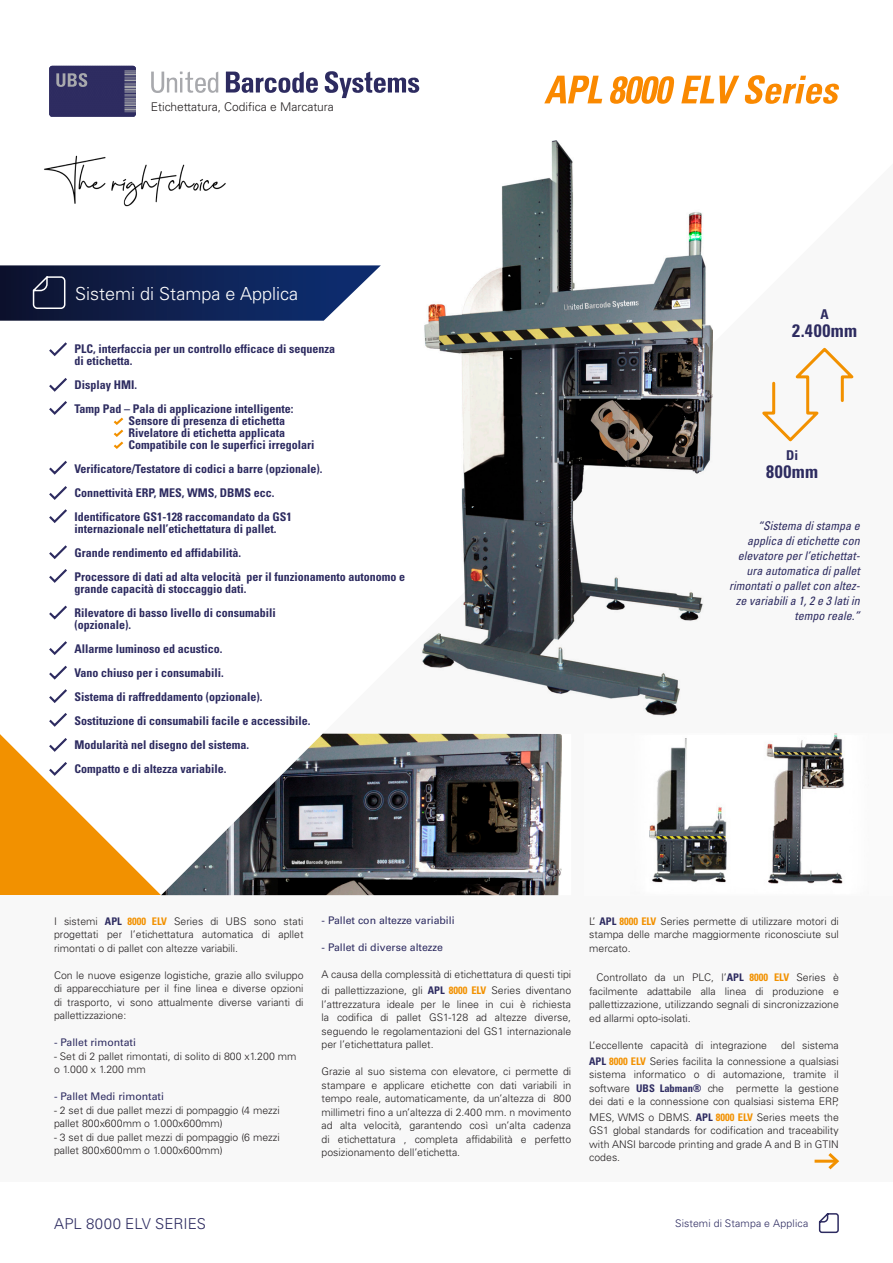
<style>
.page{position:relative;width:893px;height:1263px;background:#fff}
.page>*{position:absolute;margin:0;border:0;box-sizing:border-box;transform-origin:0 0}
.t1{font:300 18px "Univers";color:#fff}
.t2{font:700 condensed 18px "Univers";letter-spacing:.03em;color:#2d2b60}
.t3{font:300 15px "Univers";letter-spacing:.005em;color:#2d2b60}
.t4{font:700 condensed 13.5px "Univers";color:#2d2b60}
.t5{font:700 condensed 12px/12px "Univers";color:#2d2b60}
.Quotes_Text{font:italic condensed 12px/15px "Univers";color:#2d2b60;text-align:right}
.t6{font:300 12px "Univers";color:#231f20}
.text{font:300 10.5px/13.5px "Univers";color:#231f20;text-align:justify}
.text-2{font:10.5px "Univers";color:#2d2b60}
.t7{font:300 10.5px "Univers";letter-spacing:.015em;color:#2d2b60}
.s1{font-weight:700;font-stretch:condensed;color:#2d2b60}
.s2{font-weight:700;font-stretch:condensed;color:#f29100}
</style>
<div class="page">
<svg style="left:0;top:734px;width:161px;height:161px;fill:#f29100"></svg>
<div style="left:0;top:895px;width:893px;height:292px;background:#f8f8f8"></div>
<hr style="left:815px;top:1160px;width:22px;height:3px;background:#f29100">
<svg style="left:825px;top:1153px;width:15px;height:17px"></svg>
<svg style="left:49px;top:342px;width:18px;height:15px"></svg>
<svg style="left:49px;top:401px;width:18px;height:14px"></svg>
<svg style="left:49px;top:378px;width:18px;height:14px"></svg>
<svg style="left:49px;top:460px;width:18px;height:15px"></svg>
<svg style="left:49px;top:486px;width:18px;height:14px"></svg>
<div style="left:0;top:1182px;width:893px;height:81px;background:#fff"></div>
<svg style="left:49px;top:509px;width:18px;height:14px"></svg>
<svg style="left:49px;top:545px;width:18px;height:14px"></svg>
<svg style="left:49px;top:569px;width:18px;height:14px"></svg>
<svg style="left:113px;top:417px;width:11px;height:32px"></svg>
<svg style="left:544px;top:76px;width:58px;height:27px"></svg>
<svg style="left:610px;top:76px;width:65px;height:28px"></svg>
<svg style="left:681px;top:75px;width:158px;height:29px"></svg>
<img style="left:421px;top:140px;width:291px;height:577px">
<svg style="left:49px;top:605px;width:18px;height:15px"></svg>
<svg style="left:762px;top:347px;width:92px;height:95px"></svg>
<svg style="left:649px;top:733px;width:195px;height:151px"></svg>
<img style="left:161px;top:734px;width:401px;height:161px">
<svg style="left:49px;top:641px;width:18px;height:14px"></svg>
<svg style="left:0;top:265px;width:381px;height:56px;background:#253661"></svg>
<svg style="left:818px;top:1213px;width:21px;height:21px"></svg>
<img style="left:44px;top:155px;width:182px;height:52px">
<svg style="left:325px;top:71px;width:94px;height:27px"></svg>
<svg style="left:226px;top:72px;width:92px;height:21px"></svg>
<svg style="left:151px;top:71px;width:67px;height:22px"></svg>
<svg style="left:49px;top:66px;width:87px;height:51px;background:#3c3a69"></svg>
<svg style="left:49px;top:665px;width:18px;height:15px"></svg>
<svg style="left:49px;top:689px;width:18px;height:38px"></svg>
<svg style="left:47px;top:736px;width:22px;height:17px"></svg>
<svg style="left:47px;top:760px;width:22px;height:17px"></svg>
<p class="t6" style="left:151px;top:100px;width:184px">Etichettatura, Codifica e Marcatura</p>
<p class="t1" style="left:75px;top:283px;width:224px">Sistemi di Stampa e Applica</p>
<p class="t5" style="left:74px;top:343px;width:262px">PLC, interfaccia per un controllo efficace di sequenza di etichetta.</p>
<p class="t5" style="left:74px;top:379px;width:64px">Display HMI.</p>
<p class="t5" style="left:74px;top:403px;width:221px">Tamp Pad – Pala di applicazione intelligente:</p>
<p class="t5" style="left:128px;top:415px;width:158px">Sensore di presenza di etichetta</p>
<p class="t5" style="left:128px;top:427px;width:158px">Rivelatore di etichetta applicata</p>
<p class="t5" style="left:128px;top:439px;width:187px">Compatibile con le superfici irregolari</p>
<p class="t5" style="left:74px;top:463px;width:250px">Verificatore/Testatore di codici a barre (opzionale).</p>
<p class="t5" style="left:74px;top:487px;width:202px">Connettività ERP, MES, WMS, DBMS ecc.</p>
<p class="t5" style="left:74px;top:511px;width:219px">Identificatore GS1-128 raccomandato da GS1</p>
<p class="t5" style="left:74px;top:523px;width:204px">internazionale nell’etichettatura di pallet.</p>
<p class="t5" style="left:74px;top:547px;width:168px">Grande rendimento ed affidabilità.</p>
<p class="t5" style="left:74px;top:571px;width:332px">Processore di dati ad alta velocità per il funzionamento autonomo e grande capacità di stoccaggio dati.</p>
<p class="t5" style="left:74px;top:607px;width:203px">Rilevatore di basso livello di consumabili (opzionale).</p>
<p class="t5" style="left:74px;top:643px;width:149px">Allarme luminoso ed acustico.</p>
<p class="t5" style="left:74px;top:667px;width:151px">Vano chiuso per i consumabili.</p>
<p class="t5" style="left:74px;top:691px;width:190px">Sistema di raffreddamento (opzionale).</p>
<p class="t5" style="left:74px;top:715px;width:238px">Sostituzione di consumabili facile e accessibile.</p>
<p class="t5" style="left:74px;top:739px;width:176px">Modularità nel disegno del sistema.</p>
<p class="t5" style="left:74px;top:763px;width:154px">Compatto e di altezza variabile.</p>
<p class="t4" style="left:820px;top:306px;width:10px">A</p>
<p class="t2" style="left:792px;top:320px;width:66px">2.400mm</p>
<p class="t4" style="left:786px;top:447px;width:14px">Di</p>
<p class="t2" style="left:766px;top:461px;width:53px">800mm</p>
<p class="Quotes_Text" style="left:729px;top:518px;width:132px">“Sistema di stampa e applica di etichette con elevatore per l’etichettat&shy;ura automatica di pallet rimontati o pallet con altez&shy;ze variabili a 1, 2 e 3 lati in tempo reale.”</p>
<p class="text" style="left:54px;top:914px;width:251px">I sistemi <span class="s1">APL</span> <span class="s2">8000 ELV</span> Series di UBS sono stati progettati per l’etichettatura automatica di apllet rimontati o di pallet con altezze variabili.</p>
<p class="text" style="left:54px;top:968px;width:251px">Con le nuove esigenze logistiche, grazie allo sviluppo di apparecchiature per il fine linea e diverse opzioni di trasporto, vi sono attualmente diverse varianti di pallettizzazione:</p>
<p class="text-2" style="left:54px;top:1036px;width:83px">- Pallet rimontati</p>
<p class="text" style="left:54px;top:1049px;width:244px">- Set di 2 pallet rimontati, di solito di 800 x1.200 mm o 1.000 x 1.200 mm</p>
<p class="text-2" style="left:54px;top:1090px;width:111px">- Pallet Medi rimontati</p>
<p class="text" style="left:54px;top:1103px;width:227px">- 2 set di due pallet mezzi di pompaggio (4 mezzi pallet 800x600mm o 1.000x600mm)</p>
<p class="text" style="left:54px;top:1130px;width:227px">- 3 set di due pallet mezzi di pompaggio (6 mezzi pallet 800x600mm o 1.000x600mm)</p>
<p class="text-2" style="left:322px;top:914px;width:135px">- Pallet con altezze variabili</p>
<p class="text-2" style="left:322px;top:941px;width:123px">- Pallet di diverse altezze</p>
<p class="text" style="left:322px;top:967px;width:251px;line-height:15.9px">A causa della complessità di etichettatura di questi tipi di pallettizzazione, gli <span class="s1">APL</span> <span class="s2">8000 ELV</span> Series diventano</p>
<p class="text" style="left:322px;top:997px;width:251px">l’attrezzatura ideale per le linee in cui è richiesta la codifica di pallet GS1-128 ad altezze diverse, seguendo le regolamentazioni del GS1 internazionale per l’etichettatura pallet.</p>
<p class="text" style="left:322px;top:1065px;width:251px">Grazie al suo sistema con elevatore, ci permette di stampare e applicare etichette con dati variabili in tempo reale, automaticamente, da un’altezza di 800 millimetri fino a un’altezza di 2.400 mm. n movimento ad alta velocità, garantendo così un’alta cadenza di etichettatura , completa affidabilità e perfetto posizionamento dell’etichetta.</p>
<p class="text" style="left:589px;top:914px;width:251px">L’ <span class="s1">APL</span> <span class="s2">8000 ELV</span> Series permette di utilizzare motori di stampa delle marche maggiormente riconosciute sul mercato.</p>
<p class="text" style="left:589px;top:971px;width:251px;text-indent:7px">Controllato da un PLC, l’<span class="s1">APL</span> <span class="s2">8000 ELV</span> Series è facilmente adattabile alla linea di produzione e pallettizzazione, utilizzando segnali di sincronizzazione ed allarmi opto-isolati.</p>
<p class="text" style="left:589px;top:1038px;width:179px">L’eccellente capacità di integrazione</p>
<p class="text" style="left:589px;top:1037px;width:251px;line-height:15.9px;text-align:right">del sistema<br><span class="s1">APL</span> <span class="s2">8000 ELV</span> Series facilita la connessione a qualsiasi</p>
<p class="text" style="left:589px;top:1067px;width:251px">sistema informatico o di automazione, tramite il software <span class="s1">UBS Labman®</span> che permette la gestione dei dati e la connessione con qualsiasi sistema ERP,</p>
<p class="text" style="left:589px;top:1110px;width:251px">MES, WMS o DBMS. <span class="s1">APL</span> <span class="s2">8000 ELV</span> Series meets the GS1 global standards for codification and traceability with ANSI barcode printing and grade A and B in GTIN codes.</p>
<p class="t3" style="left:54px;top:1215px;width:154px">APL 8000 ELV SERIES</p>
<p class="t7" style="left:675px;top:1217px;width:135px">Sistemi di Stampa e Applica</p>
</div>
